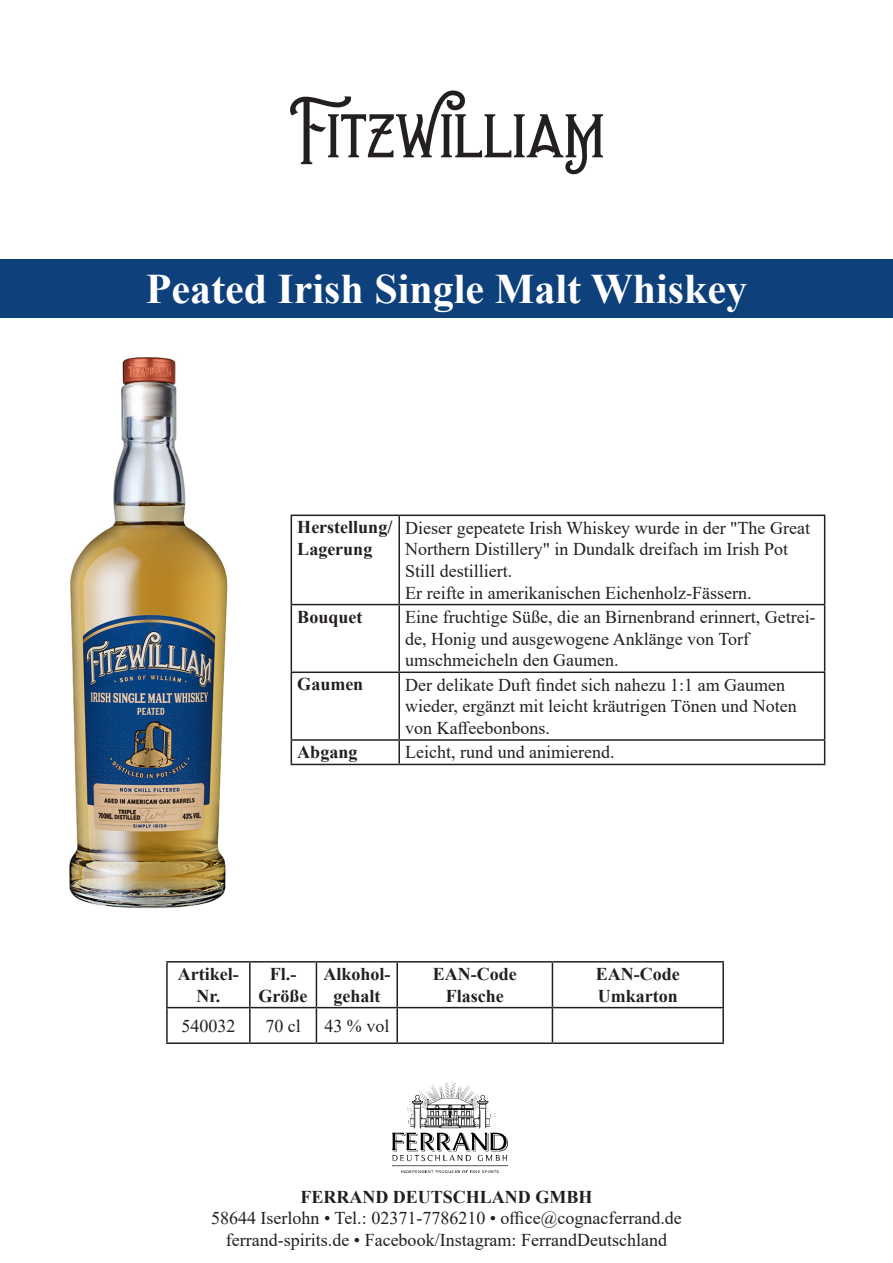
<style>
.page{position:relative;width:893px;height:1263px;background:#fff}
.page>*{position:absolute;margin:0;border:0;box-sizing:border-box;transform-origin:0 0}
.t1{font:700 42px "Times New Roman";color:#fff}
.t2{font:18px/21.6px "Times New Roman";color:#231f20}
.t3{font:700 18px "Times New Roman";color:#231f20}
</style>
<div class="page">
<svg style="left:290px;top:91px;width:313px;height:83px"></svg>
<div style="left:0;top:259px;width:893px;height:59px;background:#0e407b"></div>
<img style="left:69px;top:357px;width:159px;height:552px">
<img style="left:392px;top:1082px;width:115px;height:90px">
<hr style="left:166px;top:961px;width:84px;height:1px;background:#231f20">
<hr style="left:166px;top:962px;width:2px;height:45px;background:#231f20">
<hr style="left:250px;top:961px;width:66px;height:1px;background:#231f20">
<hr style="left:249px;top:962px;width:2px;height:45px;background:#231f20">
<hr style="left:316px;top:961px;width:81px;height:1px;background:#231f20">
<hr style="left:316px;top:962px;width:1px;height:45px;background:#231f20">
<hr style="left:397px;top:961px;width:155px;height:1px;background:#231f20">
<hr style="left:396px;top:962px;width:2px;height:45px;background:#231f20">
<hr style="left:552px;top:961px;width:172px;height:1px;background:#231f20">
<hr style="left:552px;top:962px;width:1px;height:45px;background:#231f20">
<hr style="left:722px;top:962px;width:2px;height:45px;background:#231f20">
<hr style="left:166px;top:1007px;width:84px;height:1px;background:#231f20">
<hr style="left:166px;top:1008px;width:2px;height:34px;background:#231f20">
<hr style="left:250px;top:1007px;width:66px;height:1px;background:#231f20">
<hr style="left:249px;top:1008px;width:2px;height:34px;background:#231f20">
<hr style="left:316px;top:1007px;width:81px;height:1px;background:#231f20">
<hr style="left:316px;top:1008px;width:1px;height:34px;background:#231f20">
<hr style="left:397px;top:1007px;width:155px;height:1px;background:#231f20">
<hr style="left:396px;top:1008px;width:2px;height:34px;background:#231f20">
<hr style="left:552px;top:1007px;width:172px;height:1px;background:#231f20">
<hr style="left:552px;top:1008px;width:1px;height:34px;background:#231f20">
<hr style="left:722px;top:1008px;width:2px;height:34px;background:#231f20">
<hr style="left:166px;top:1042px;width:84px;height:2px;background:#231f20">
<hr style="left:250px;top:1042px;width:66px;height:2px;background:#231f20">
<hr style="left:316px;top:1042px;width:81px;height:2px;background:#231f20">
<hr style="left:397px;top:1042px;width:155px;height:2px;background:#231f20">
<hr style="left:552px;top:1042px;width:172px;height:2px;background:#231f20">
<hr style="left:291px;top:514px;width:108px;height:2px;background:#231f20">
<hr style="left:291px;top:516px;width:1px;height:88px;background:#231f20">
<hr style="left:399px;top:514px;width:426px;height:2px;background:#231f20">
<hr style="left:398px;top:516px;width:2px;height:88px;background:#231f20">
<hr style="left:824px;top:516px;width:1px;height:88px;background:#231f20">
<hr style="left:291px;top:604px;width:108px;height:1px;background:#231f20">
<hr style="left:291px;top:605px;width:1px;height:66px;background:#231f20">
<hr style="left:399px;top:604px;width:426px;height:1px;background:#231f20">
<hr style="left:398px;top:605px;width:2px;height:66px;background:#231f20">
<hr style="left:824px;top:605px;width:1px;height:66px;background:#231f20">
<hr style="left:291px;top:671px;width:108px;height:2px;background:#231f20">
<hr style="left:291px;top:673px;width:1px;height:66px;background:#231f20">
<hr style="left:399px;top:671px;width:426px;height:2px;background:#231f20">
<hr style="left:398px;top:673px;width:2px;height:66px;background:#231f20">
<hr style="left:824px;top:673px;width:1px;height:66px;background:#231f20">
<hr style="left:291px;top:739px;width:108px;height:2px;background:#231f20">
<svg style="left:291px;top:741px;width:1px;height:23px"></svg>
<hr style="left:399px;top:739px;width:426px;height:2px;background:#231f20">
<hr style="left:398px;top:741px;width:2px;height:23px;background:#231f20">
<svg style="left:824px;top:741px;width:1px;height:23px"></svg>
<hr style="left:291px;top:764px;width:108px;height:1px;background:#231f20">
<hr style="left:399px;top:764px;width:426px;height:1px;background:#231f20">
<p class="t1" style="left:146px;top:258px;width:603px">Peated Irish Single Malt Whiskey</p>
<p class="t3" style="left:297px;top:514px;width:97px">Herstellung/</p>
<p class="t3" style="left:297px;top:536px;width:77px">Lagerung</p>
<p class="t2" style="left:405px;top:516px;width:406px">Dieser gepeatete Irish Whiskey wurde in der "The Great Northern Distillery" in Dundalk dreifach im Irish Pot Still destilliert.<br>Er reifte in amerikanischen Eichenholz-Fässern.</p>
<p class="t3" style="left:297px;top:604px;width:67px">Bouquet</p>
<p class="t2" style="left:405px;top:606px;width:412px">Eine fruchtige Süße, die an Birnenbrand erinnert, Getrei&shy;de, Honig und ausgewogene Anklänge von Torf</p>
<p class="t2" style="left:405px;top:649px;width:215px">umschmeicheln den Gaumen.</p>
<p class="t3" style="left:297px;top:671px;width:68px">Gaumen</p>
<p class="t2" style="left:405px;top:673px;width:393px">Der delikate Duft findet sich nahezu 1:1 am Gaumen wieder, ergänzt mit leicht kräutrigen Tönen und Noten von Kaffeebonbons.</p>
<p class="t3" style="left:297px;top:739px;width:62px">Abgang</p>
<p class="t2" style="left:405px;top:741px;width:211px">Leicht, rund und animierend.</p>
<p class="t3" style="left:178px;top:961px;width:62px">Artikel-</p>
<p class="t3" style="left:196px;top:982px;width:25px">Nr.</p>
<p class="t3" style="left:270px;top:961px;width:28px">Fl.-</p>
<p class="t3" style="left:259px;top:982px;width:50px">Größe</p>
<p class="t3" style="left:323px;top:961px;width:69px">Alkohol-</p>
<p class="t3" style="left:333px;top:982px;width:48px">gehalt</p>
<p class="t3" style="left:433px;top:961px;width:85px">EAN-Code</p>
<p class="t3" style="left:446px;top:982px;width:59px">Flasche</p>
<p class="t3" style="left:596px;top:961px;width:85px">EAN-Code</p>
<p class="t3" style="left:598px;top:982px;width:81px">Umkarton</p>
<p class="t2" style="left:181px;top:1014px;width:55px">540032</p>
<p class="t2" style="left:265px;top:1014px;width:37px">70 cl</p>
<p class="t2" style="left:324px;top:1014px;width:66px">43 % vol</p>
<p class="t3" style="left:300px;top:1184px;width:293px">FERRAND DEUTSCHLAND GMBH</p>
<p class="t2" style="left:211px;top:1207px;width:472px">58644 Iserlohn • Tel.: 02371-7786210 • office@cognacferrand.de</p>
<p class="t2" style="left:226px;top:1228px;width:443px">ferrand-spirits.de • Facebook/Instagram: FerrandDeutschland</p>
</div>
